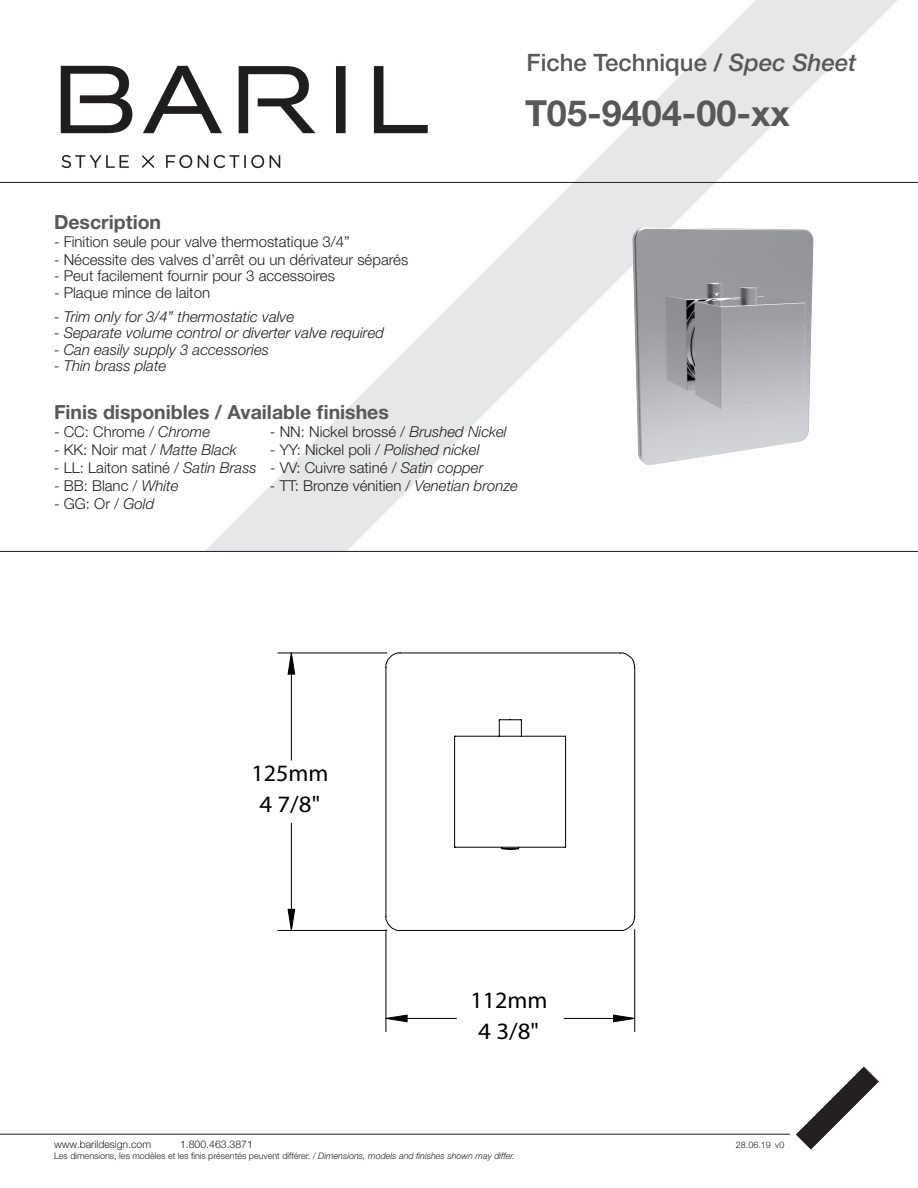
<style>
.page{position:relative;width:918px;height:1188px;background:#fff}
.page>*{position:absolute;margin:0;border:0;box-sizing:border-box;transform-origin:0 0}
.t1{font:700 36px "Helvetica Neue LT Std";color:#57585a}
.t2{font:500 24px "Helvetica Neue LT Std";color:#57585a}
.t3{font:23.55px/31.3px "Arial";color:#000;text-align:center}
.t4{font:700 19.5px "Helvetica Neue LT Std";color:#57585a}
.t5{font:300 15px "Helvetica Neue LT Std";color:#231f20}
.t6{font:italic 300 15px "Helvetica Neue LT Std";color:#231f20}
.t7{font:300 10.5px "Helvetica Neue LT Std";color:#231f20}
.t8{font:300 9px "Helvetica Neue LT Std";color:#231f20}
.s1{font-style:italic}
</style>
<div class="page">
<img style="left:60px;top:65px;width:145px;height:104px">
<hr style="left:0;top:1134px;width:790px;height:1px;background:#231f20">
<svg style="left:796px;top:1066px;width:83px;height:84px"></svg>
<svg style="left:205px;top:0;width:693px;height:551px"></svg>
<hr style="left:0;top:551px;width:918px;height:1px;background:#231f20">
<img style="left:556px;top:183px;width:324px;height:323px">
<svg style="left:385px;top:652px;width:251px;height:279px"></svg>
<hr style="left:278px;top:930px;width:109px;height:1px;background:#000">
<hr style="left:278px;top:653px;width:109px;height:1px;background:#000">
<hr style="left:386px;top:930px;width:1px;height:102px;background:#000">
<hr style="left:634px;top:930px;width:1px;height:102px;background:#000">
<svg style="left:287px;top:652px;width:8px;height:278px"></svg>
<svg style="left:385px;top:1014px;width:250px;height:8px"></svg>
<hr style="left:0;top:182px;width:918px;height:1px;background:#231f20">
<p class="t2" style="left:526px;top:48px;width:331px">Fiche Technique / <span class="s1">Spec Sheet</span></p>
<p class="t1" style="left:525px;top:91px;width:266px">T05-9404-00-xx</p>
<p class="t4" style="left:54px;top:210px;width:109px">Description</p>
<p class="t5" style="left:54px;top:232px;width:297px">- Finition seule pour valve thermostatique 3/4”</p>
<p class="t5" style="left:54px;top:250px;width:356px">- Nécessite des valves d’arrêt ou un dérivateur séparés</p>
<p class="t5" style="left:54px;top:267px;width:282px">- Peut facilement fournir pour 3 accessoires</p>
<p class="t5" style="left:54px;top:283px;width:158px">- Plaque mince de laiton</p>
<p class="t6" style="left:54px;top:308px;width:242px">- Trim only for 3/4” thermostatic valve</p>
<p class="t6" style="left:54px;top:324px;width:332px">- Separate volume control or diverter valve required</p>
<p class="t6" style="left:54px;top:341px;width:217px">- Can easily supply 3 accessories</p>
<p class="t6" style="left:54px;top:357px;width:114px">- Thin brass plate</p>
<p class="t4" style="left:54px;top:400px;width:336px">Finis disponibles / Available finishes</p>
<p class="t5" style="left:54px;top:423px;width:158px">- CC: Chrome / <span class="s1">Chrome</span></p>
<p class="t5" style="left:270px;top:423px;width:238px">- NN: Nickel brossé / <span class="s1">Brushed Nickel</span></p>
<p class="t5" style="left:54px;top:441px;width:184px">- KK: Noir mat / <span class="s1">Matte Black</span></p>
<p class="t5" style="left:270px;top:441px;width:211px">- YY: Nickel poli / <span class="s1">Polished nickel</span></p>
<p class="t5" style="left:54px;top:459px;width:431px"><span class="s1">-</span> LL: Laiton satiné / <span class="s1">Satin Brass</span> - VV: Cuivre satiné / <span class="s1">Satin copper</span></p>
<p class="t5" style="left:54px;top:477px;width:126px">- BB: Blanc / <span class="s1">White</span></p>
<p class="t5" style="left:270px;top:477px;width:249px">- TT: Bronze vénitien / <span class="s1">Venetian bronze</span></p>
<p class="t5" style="left:54px;top:495px;width:102px">- GG: Or / <span class="s1">Gold</span></p>
<p class="t3" style="left:252px;top:757px;width:79px">125mm<br>4 7/8"</p>
<p class="t3" style="left:470px;top:984px;width:79px">112mm<br>4 3/8"</p>
<p class="t7" style="left:54px;top:1138px;width:99px">www.barildesign.com</p>
<p class="t7" style="left:180px;top:1138px;width:74px">1.800.463.3871</p>
<p class="t8" style="left:736px;top:1139px;width:37px">28.06.19</p>
<p class="t8" style="left:54px;top:1150px;width:463px">Les dimensions, les modèles et les finis présentés peuvent différer. / <span class="s1">Dimensions, models and finishes shown may differ.</span></p>
<p class="t8" style="left:775px;top:1140px;width:11px">v0</p>
</div>
